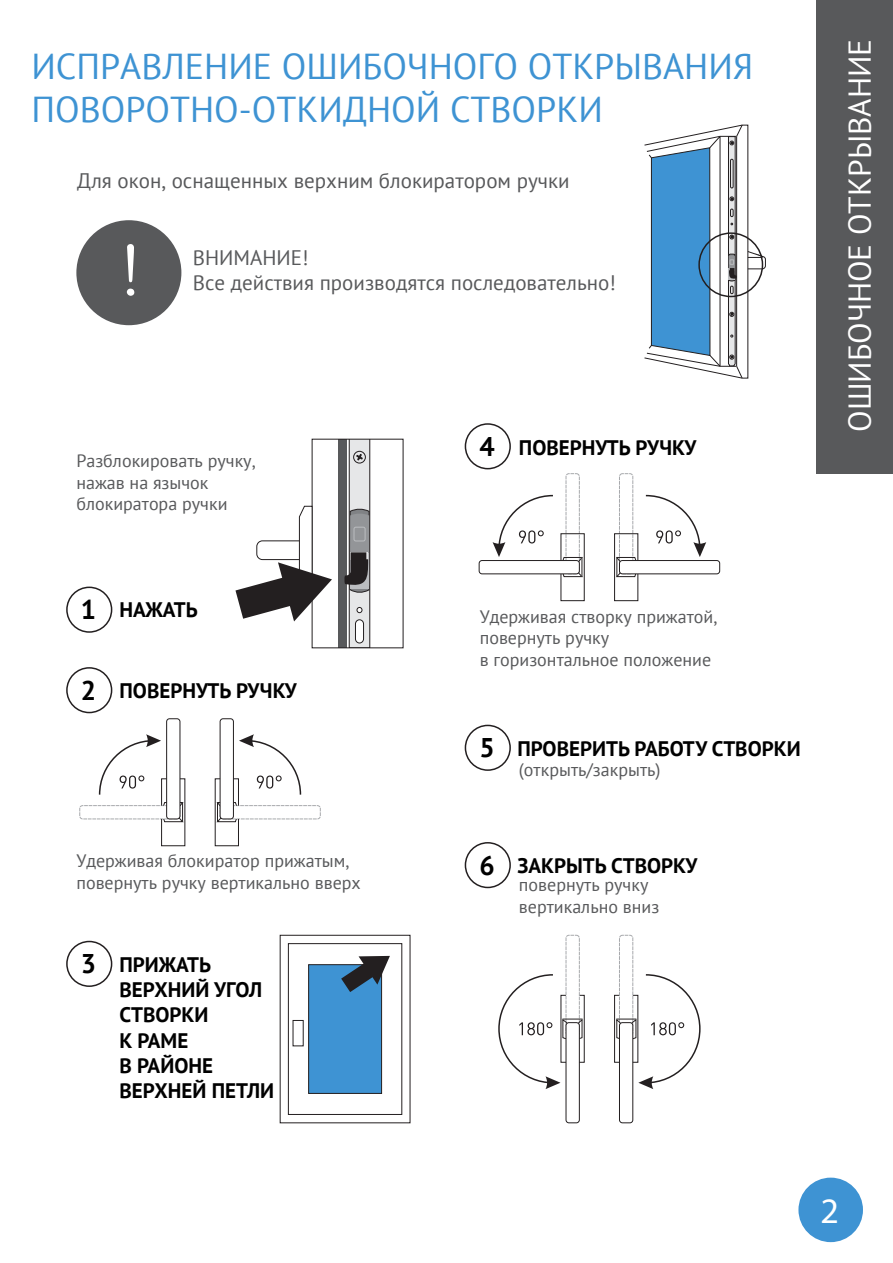
<style>
.page{position:relative;width:893px;height:1263px;background:#fff}
.page>*{position:absolute;margin:0;border:0;box-sizing:border-box;transform-origin:0 0}
.t1{font:72px "Poor Richard";color:#fff}
.t2{font:36px/43.2px "PT Sans";color:#3e93d3}
.t3{font:36px "Myriad Pro";color:#fff}
.t4{font:31.5px "PT Sans";color:#fff}
.t5{font:700 27px "PT Sans";color:#000}
.t6{font:700 21px/25.2px "PT Sans";color:#000}
.t7{font:21px/25.2px "PT Sans";color:#58595b}
.t8{font:18px/21.6px "PT Sans";color:#58595b}
</style>
<div class="page">
<div style="left:789px;top:1169px;width:82px;height:81px;border:4px solid #fff;border-radius:50%"></div>
<div style="left:798px;top:1178px;width:65px;height:64px;background:#3e93d3;border-radius:50%"></div>
<div style="left:76px;top:220px;width:105px;height:105px;background:#58595b;border-radius:50%"></div>
<div style="left:566px;top:473px;width:14px;height:101px;border:1px dashed #a7a9ac;border-radius:3px"></div>
<div style="left:619px;top:473px;width:14px;height:101px;border:1px dashed #a7a9ac;border-radius:3px"></div>
<svg style="left:478px;top:494px;width:242px;height:107px"></svg>
<div style="left:566px;top:935px;width:14px;height:101px;border:1px dashed #a7a9ac;border-radius:3px"></div>
<svg style="left:498px;top:973px;width:87px;height:116px"></svg>
<div style="left:566px;top:1023px;width:13px;height:100px;background:#fff;border-radius:3px"></div>
<div style="left:566px;top:1022px;width:14px;height:101px;border:1px solid #231f20;border-radius:3px"></div>
<div style="left:619px;top:935px;width:14px;height:101px;border:1px dashed #a7a9ac;border-radius:3px"></div>
<svg style="left:614px;top:973px;width:87px;height:116px"></svg>
<div style="left:619px;top:1023px;width:14px;height:100px;background:#fff;border-radius:3px"></div>
<div style="left:619px;top:1022px;width:14px;height:101px;border:1px solid #231f20;border-radius:3px"></div>
<div style="left:220px;top:805px;width:101px;height:14px;border:1px dashed #a7a9ac;border-radius:3px"></div>
<div style="left:220px;top:718px;width:14px;height:101px;border:1px solid #231f20;border-radius:3px"></div>
<svg style="left:214px;top:734px;width:88px;height:113px"></svg>
<div style="left:79px;top:805px;width:101px;height:14px;border:1px dashed #a7a9ac;border-radius:3px"></div>
<div style="left:166px;top:718px;width:14px;height:101px;border:1px solid #231f20;border-radius:3px"></div>
<svg style="left:98px;top:734px;width:88px;height:113px"></svg>
<div style="left:288px;top:943px;width:114px;height:172px;background:#fff;border:1px solid #231f20"></div>
<div style="left:308px;top:964px;width:74px;height:130px;background:#3e93d3;border:1px solid #231f20"></div>
<svg style="left:292px;top:1020px;width:12px;height:26px"></svg>
<svg style="left:341px;top:956px;width:49px;height:36px"></svg>
<svg style="left:644px;top:124px;width:122px;height:255px"></svg>
<div style="left:338px;top:439px;width:8px;height:209px;background:#58595b"></div>
<svg style="left:344px;top:439px;width:26px;height:209px;background:#a1a1a2"></svg>
<svg style="left:235px;top:506px;width:97px;height:115px"></svg>
<div style="left:817px;top:0;width:76px;height:473px;background:#58595b"></div>
<div style="left:66px;top:941px;width:46px;height:46px;border:2px solid #231f20;border-radius:50%"></div>
<div style="left:465px;top:842px;width:46px;height:46px;border:2px solid #231f20;border-radius:50%"></div>
<div style="left:465px;top:725px;width:46px;height:46px;border:2px solid #231f20;border-radius:50%"></div>
<div style="left:465px;top:423px;width:46px;height:46px;border:2px solid #231f20;border-radius:50%"></div>
<div style="left:66px;top:667px;width:46px;height:46px;border:2px solid #231f20;border-radius:50%"></div>
<div style="left:66px;top:587px;width:46px;height:46px;border:2px solid #231f20;border-radius:50%"></div>
<h2 class="t2" style="left:31px;top:44px;width:723px">ИСПРАВЛЕНИЕ ОШИБОЧНОГО ОТКРЫВАНИЯ<br>ПОВОРОТНО-ОТКИДНОЙ СТВОРКИ</h2>
<p class="t7" style="left:77px;top:168px;width:494px">Для окон, оснащенных верхним блокиратором ручки</p>
<h1 class="t1" style="left:126px;top:230px;width:11px">!</h1>
<p class="t7" style="left:193px;top:244px;width:424px">ВНИМАНИЕ!<br>Все действия производятся последовательно!</p>
<p class="t8" style="left:76px;top:450px;width:181px">Разблокировать ручку, нажав на язычок блокиратора ручки</p>
<h3 class="t5" style="left:81px;top:592px;width:17px">1</h3>
<h3 class="t5" style="left:81px;top:673px;width:17px">2</h3>
<p class="t6" style="left:120px;top:597px;width:80px">НАЖАТЬ</p>
<p class="t6" style="left:120px;top:677px;width:179px">ПОВЕРНУТЬ РУЧКУ</p>
<p class="t8" style="left:76px;top:850px;width:286px">Удерживая блокиратор прижатым, повернуть ручку вертикально вверх</p>
<h3 class="t5" style="left:81px;top:946px;width:17px">3</h3>
<p class="t6" style="left:120px;top:952px;width:156px">ПРИЖАТЬ<br>ВЕРХНИЙ УГОЛ<br>СТВОРКИ<br>К РАМЕ<br>В РАЙОНЕ<br>ВЕРХНЕЙ ПЕТЛИ</p>
<h3 class="t5" style="left:479px;top:429px;width:17px">4</h3>
<p class="t6" style="left:519px;top:434px;width:179px">ПОВЕРНУТЬ РУЧКУ</p>
<p class="t8" style="left:480px;top:605px;width:239px">Удерживая створку прижатой, повернуть ручку<br>в горизонтальное положение</p>
<h3 class="t5" style="left:479px;top:730px;width:17px">5</h3>
<p class="t6" style="left:517px;top:736px;width:285px">ПРОВЕРИТЬ РАБОТУ СТВОРКИ</p>
<p class="t8" style="left:519px;top:758px;width:143px">(открыть/закрыть)</p>
<h3 class="t5" style="left:479px;top:847px;width:17px">6</h3>
<p class="t6" style="left:517px;top:852px;width:182px">ЗАКРЫТЬ СТВОРКУ</p>
<p class="t8" style="left:519px;top:874px;width:142px">повернуть ручку вертикально вниз</p>
<h3 class="t4" style="left:839px;top:432px;width:394px;rotate:-90deg">ОШИБОЧНОЕ ОТКРЫВАНИЕ</h3>
<h3 class="t4" style="left:839px;top:393px;width:241px;rotate:-90deg">ДОКУМЕНТАЦИЯ</h3>
<h2 class="t3" style="left:821px;top:1189px;width:20px">2</h2>
</div>
